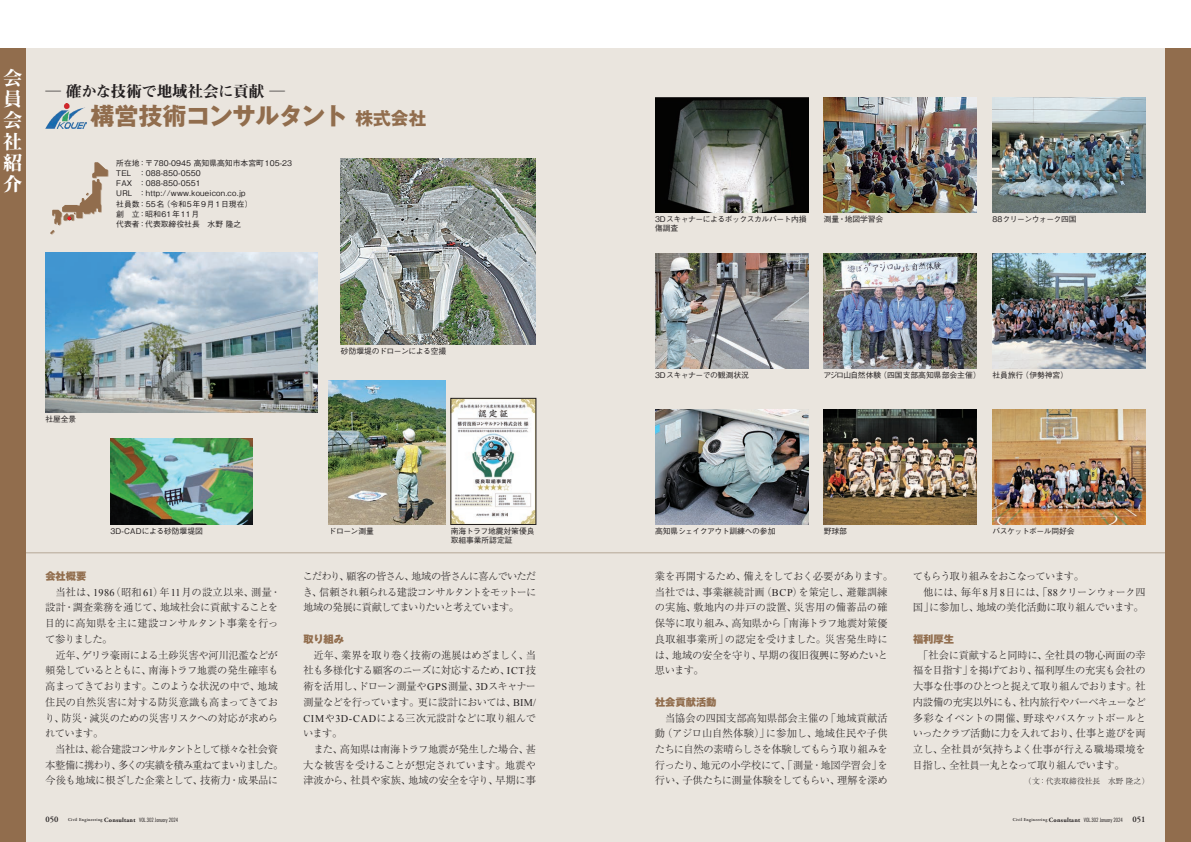
<style>
.page{position:relative;width:1191px;height:842px;background:#fff}
.page>*{position:absolute;margin:0;border:0;box-sizing:border-box;transform-origin:0 0}
.t1{font:700 24.1px "Gothic MB101 Pr 6 N";letter-spacing:-.04em;color:#916d4d}
.t2{font:19.3px/21.2px "Midashi Min Pr 6 N MA31";color:#fff;text-align:justify}
.t3{font:15.6px "Midashi Min Pr 6 N MA31";letter-spacing:-.025em;color:#231f20}
.t4{font:300 10.3px/15.7px "Ryumin Pr 6 N";letter-spacing:-.035em;color:#231f20;text-align:justify}
.t5{font:300 10.3px/15.7px "Ryumin Pr 6 N";letter-spacing:-.01em;color:#231f20}
.t6{font:300 10.3px/15.7px "Ryumin Pr 6 N";letter-spacing:-.075em;color:#231f20;text-align:center}
.t7{font:800 10.3px "Gothic MB101 Pr 6 N";letter-spacing:-.005em;color:#916d4d}
.t8{font:300 10.3px "Ryumin Pr 6 N";letter-spacing:-.085em;color:#231f20}
.t9{font:500 7.8px/10.3px "Gothic BBB Pr 6 N";letter-spacing:.01em;color:#231f20}
.t10{font:500 7.8px/8.5px "Gothic BBB Pr 6 N";letter-spacing:-.01em;color:#231f20}
.t11{font:500 7.8px/8.5px "Gothic BBB Pr 6 N";letter-spacing:-.055em;color:#231f20}
.t12{font:300 7.8px "Ryumin Pr 6 N";color:#231f20}
.t13{font:500 7.8px "Gothic BBB Pr 6 N";letter-spacing:-.03em;color:#231f20}
.t14{font:500 7.8px "Gothic BBB Pr 6 N";letter-spacing:-.06em;color:#231f20}
.t15{font:500 7.8px "Gothic BBB Pr 6 N";letter-spacing:-.05em;color:#231f20}
.t16{font:300 condensed 5.7px "Futura Std";color:#231f20}
.s1{font-size:17.7px}
.s2{font-family:"Times New Roman";font-weight:400}
.s3{font-family:"Adobe Garamond Pro";font-weight:600;font-stretch:normal;font-size:8.5px}
.s4{font-family:"Adobe Garamond Pro";font-weight:600;font-stretch:normal;font-size:4.5px}
.s5{font-family:"Adobe Garamond Pro";font-weight:700;font-stretch:normal;font-size:6.4px}
</style>
<div class="page">
<div style="left:0;top:48px;width:1191px;height:794px;background:#eae5de"></div>
<hr style="left:17px;top:552px;width:1157px;height:1px;background:#b6a897">
<div style="left:0;top:48px;width:26px;height:794px;background:#916d4d"></div>
<svg style="left:50px;top:162px;width:59px;height:73px"></svg>
<div style="left:1165px;top:48px;width:26px;height:794px;background:#916d4d"></div>
<img style="left:45px;top:252px;width:272px;height:161px">
<img style="left:45px;top:104px;width:41px;height:24px">
<img style="left:341px;top:159px;width:195px;height:186px">
<img style="left:329px;top:380px;width:116px;height:144px">
<img style="left:111px;top:438px;width:141px;height:86px">
<img style="left:453px;top:400px;width:81px;height:123px">
<div style="left:451px;top:398px;width:85px;height:127px;border:1px solid #231f20"></div>
<img style="left:655px;top:98px;width:153px;height:115px">
<img style="left:655px;top:254px;width:153px;height:115px">
<img style="left:655px;top:410px;width:153px;height:114px">
<img style="left:823px;top:98px;width:154px;height:115px">
<img style="left:823px;top:254px;width:154px;height:115px">
<img style="left:823px;top:410px;width:154px;height:114px">
<img style="left:992px;top:98px;width:153px;height:115px">
<img style="left:992px;top:254px;width:153px;height:115px">
<img style="left:992px;top:410px;width:153px;height:114px">
<h2 class="t2" style="left:3px;top:67px;width:20px">会員会社紹介</h2>
<h3 class="t3" style="left:45px;top:79px;width:241px">─ 確かな技術で地域社会に貢献 ─</h3>
<h1 class="t1" style="left:91px;top:96px;width:337px">構営技術コンサルタント <span class="s1">株式会社</span></h1>
<p class="t9" style="left:116px;top:157px;width:177px">所在地 ：〒780-0945 高知県高知市本宮町105-23<br>TEL ：088-850-0550<br>FAX ：088-850-0551<br>URL ：http://www.koueicon.co.jp<br>社員数 ：55名（令和5年9月1日現在）<br>創　立 ：昭和61年11月<br>代表者 ：代表取締役社長　水野隆之</p>
<p class="t11" style="left:655px;top:215px;width:153px">3Dスキャナーによるボックスカルバート内損傷調査</p>
<p class="t10" style="left:823px;top:215px;width:61px">測量・地図学習会</p>
<p class="t14" style="left:992px;top:213px;width:86px">88クリーンウォーク四国</p>
<p class="t10" style="left:45px;top:415px;width:32px">社屋全景</p>
<p class="t11" style="left:341px;top:347px;width:107px">砂防堰堤のドローンによる空撮</p>
<p class="t10" style="left:111px;top:526px;width:94px">3D-CADによる砂防堰堤図</p>
<p class="t10" style="left:451px;top:526px;width:85px">南海トラフ地震対策優良取組事業所認定証</p>
<p class="t10" style="left:329px;top:526px;width:47px">ドローン測量</p>
<p class="t7" style="left:45px;top:567px;width:42px">会社概要</p>
<p class="t5" style="left:45px;top:583px;width:237px;text-indent:11px">当社は、<span class="s2">1986</span>（昭和<span class="s2">61</span>）年<span class="s2">11</span>月の設立以来、測量・設計・調査業務を通じて、地域社会に貢献することを目的に高知県を主に建設コンサルタント事業を行って参りました。</p>
<p class="t4" style="left:45px;top:646px;width:235px;text-indent:11px">近年、ゲリラ豪雨による土砂災害や河川氾濫などが頻発しているとともに、南海トラフ地震の発生確率も高まってきております。このような状況の中で、地域住民の自然災害に対する防災意識も高まってきており、防災・減災のための災害リスクへの対応が求められています。</p>
<p class="t6" style="left:45px;top:741px;width:240px">当社は、総合建設コンサルタントとして様々な社会資<br>本整備に携わり、多くの実績を積み重ねてまいりました。今後も地域に根ざした企業として、技術力・成果品に</p>
<p class="t4" style="left:303px;top:568px;width:235px">こだわり、顧客の皆さん、地域の皆さんに喜んでいただき、信頼され頼られる建設コンサルタントをモットーに地域の発展に貢献してまいりたいと考えています。</p>
<p class="t7" style="left:303px;top:630px;width:42px">取り組み</p>
<p class="t4" style="left:303px;top:646px;width:234px;text-indent:10px">近年、業界を取り巻く技術の進展はめざましく、当社も多様化する顧客のニーズに対応するため、<span class="s2">ICT</span>技術を活用し、ドローン測量や<span class="s2">GPS</span>測量、<span class="s2">3D</span>スキャナー測量などを行っています。更に設計においては、<span class="s2">BIM/ CIM</span>や<span class="s2">3D-CAD</span>による三次元設計などに取り組んでいます。</p>
<p class="t4" style="left:303px;top:741px;width:234px;text-indent:10px">また、高知県は南海トラフ地震が発生した場合、甚大な被害を受けることが想定されています。地震や津波から、社員や家族、地域の安全を守り、早期に事</p>
<p class="t13" style="left:655px;top:369px;width:95px">3Dスキャナーでの観測状況</p>
<p class="t10" style="left:823px;top:371px;width:159px">アジロ山自然体験（四国支部高知県部会主催）</p>
<p class="t10" style="left:992px;top:371px;width:77px">社員旅行（伊勢神宮）</p>
<p class="t10" style="left:655px;top:526px;width:122px">高知県シェイクアウト訓練への参加</p>
<p class="t10" style="left:823px;top:526px;width:25px">野球部</p>
<p class="t15" style="left:992px;top:525px;width:84px">バスケットボール同好会</p>
<p class="t5" style="left:655px;top:568px;width:240px">業を再開するため、備えをしておく必要があります。当社では、事業継続計画（<span class="s2">BCP</span>）を策定し、避難訓練の実施、敷地内の井戸の設置、災害用の備蓄品の確保等に取り組み、高知県から「南海トラフ地震対策優良取組事業所」の認定を受けました。災害発生時には、地域の安全を守り、早期の復旧復興に努めたいと思います。</p>
<p class="t7" style="left:655px;top:693px;width:63px">社会貢献活動</p>
<p class="t4" style="left:655px;top:709px;width:234px;text-indent:10px">当協会の四国支部高知県部会主催の「地域貢献活動（アジロ山自然体験）」に参加し、地域住民や子供たちに自然の素晴らしさを体験してもらう取り組みを行ったり、地元の小学校にて、「測量・地図学習会」を行い、子供たちに測量体験をしてもらい、理解を深め</p>
<p class="t8" style="left:913px;top:568px;width:173px">てもらう取り組みをおこなっています。</p>
<p class="t4" style="left:923px;top:583px;width:224px">他には、毎年<span class="s2">8</span>月<span class="s2">8</span>日には、「<span class="s2">88</span>クリーンウォーク四</p>
<p class="t4" style="left:913px;top:599px;width:232px">国」に参加し、地域の美化活動に取り組んでいます。</p>
<p class="t7" style="left:913px;top:630px;width:42px">福利厚生</p>
<p class="t4" style="left:912px;top:646px;width:235px;text-indent:5px">「社会に貢献すると同時に、全社員の物心両面の幸福を目指す」を掲げており、福利厚生の充実も会社の大事な仕事のひとつと捉えて取り組んでおります。社内設備の充実以外にも、社内旅行やバーベキューなど多彩なイベントの開催、野球やバスケットボールといったクラブ活動に力を入れており、仕事と遊びを両立し、全社員が気持ちよく仕事が行える職場環境を目指し、全社員一丸となって取り組んでいます。</p>
<p class="t12" style="left:1024px;top:775px;width:127px">（文：代表取締役社長　水野隆之）</p>
<p class="t16" style="left:45px;top:816px;width:134px"><span class="s3">050</span> <span class="s4">Civil Engineering</span> <span class="s5">Consultant</span> VOL.302 January 2024</p>
<p class="t16" style="left:1012px;top:816px;width:134px"><span class="s4">Civil Engineering</span> <span class="s5">Consultant</span> VOL.302 January 2024 <span class="s3">051</span></p>
</div>
